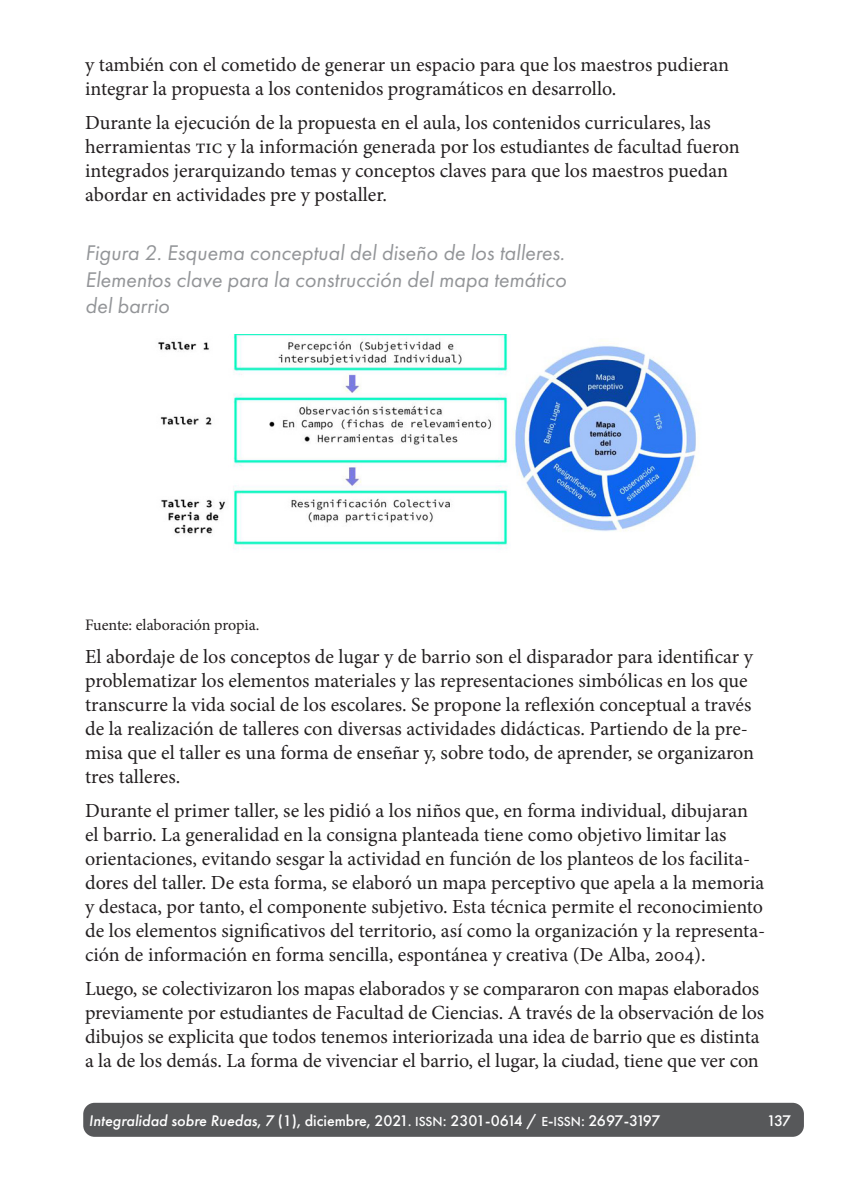
<style>
.page{position:relative;width:851px;height:1191px;background:#fff}
.page>*{position:absolute;margin:0;border:0;box-sizing:border-box;transform-origin:0 0}
.st03{font:italic 22px/26.4px "Futura PT";color:#939598;text-align:justify}
.txt_9{font:20px/24px "Minion Pro";color:#231f20}
.t1{font:500 16px "Futura PT";color:#fff}
.pie_de_imagen{font:16px "Minion Pro";letter-spacing:-.01em;color:#231f20}
.s1{font-style:italic}
.s2{font-family:"Futura PT Medium SC850";font-weight:400;font-size:13.6px}
.s3{font-family:"Futura PT Medium SC850";font-weight:400}
</style>
<div class="page">
<div style="left:83px;top:1102px;width:720px;height:34px;background:#57585a;border-radius:11px"></div>
<img style="left:158px;top:334px;width:538px;height:216px">
<p class="txt_9" style="left:85px;top:53px;width:645px">y también con el cometido de generar un espacio para que los maestros pudieran integrar la propuesta a los contenidos programáticos en desarrollo.</p>
<p class="txt_9" style="left:85px;top:111px;width:656px">Durante la ejecución de la propuesta en el aula, los contenidos curriculares, las herramientas tic y la información generada por los estudiantes de facultad fueron integrados jerarquizando temas y conceptos claves para que los maestros puedan abordar en actividades pre y postaller.</p>
<p class="st03" style="left:85px;top:240px;width:483px">Figura 2. Esquema conceptual del diseño de los talleres.<br>Elementos clave para la construcción del mapa temático del barrio</p>
<p class="pie_de_imagen" style="left:85px;top:614px;width:176px">Fuente: elaboración propia.</p>
<p class="txt_9" style="left:85px;top:645px;width:670px">El abordaje de los conceptos de lugar y de barrio son el disparador para identificar y problematizar los elementos materiales y las representaciones simbólicas en los que transcurre la vida social de los escolares. Se propone la reflexión conceptual a través de la realización de talleres con diversas actividades didácticas. Partiendo de la pre&shy;misa que el taller es una forma de enseñar y, sobre todo, de aprender, se organizaron tres talleres.</p>
<p class="txt_9" style="left:85px;top:799px;width:681px">Durante el primer taller, se les pidió a los niños que, en forma individual, dibujaran el barrio. La generalidad en la consigna planteada tiene como objetivo limitar las orientaciones, evitando sesgar la actividad en función de los planteos de los facilita&shy;dores del taller. De esta forma, se elaboró un mapa perceptivo que apela a la memoria y destaca, por tanto, el componente subjetivo. Esta técnica permite el reconocimiento de los elementos significativos del territorio, así como la organización y la representa&shy;ción de información en forma sencilla, espontánea y creativa (De Alba, 2004).</p>
<p class="txt_9" style="left:85px;top:977px;width:680px">Luego, se colectivizaron los mapas elaborados y se compararon con mapas elaborados previamente por estudiantes de Facultad de Ciencias. A través de la observación de los dibujos se explicita que todos tenemos interiorizada una idea de barrio que es distinta a la de los demás. La forma de vivenciar el barrio, el lugar, la ciudad, tiene que ver con</p>
<p class="t1" style="left:89px;top:1111px;width:573px"><span class="s1">Integralidad sobre Ruedas</span>, <span class="s1">7</span> (1), diciembre, 2021. <span class="s2">ISSN</span>: 2301-0614 / <span class="s2">E</span><span class="s3">-</span><span class="s2">ISSN</span><span class="s3">:</span> 2697-3197</p>
<p class="t1" style="left:766px;top:1111px;width:26px">137</p>
</div>
